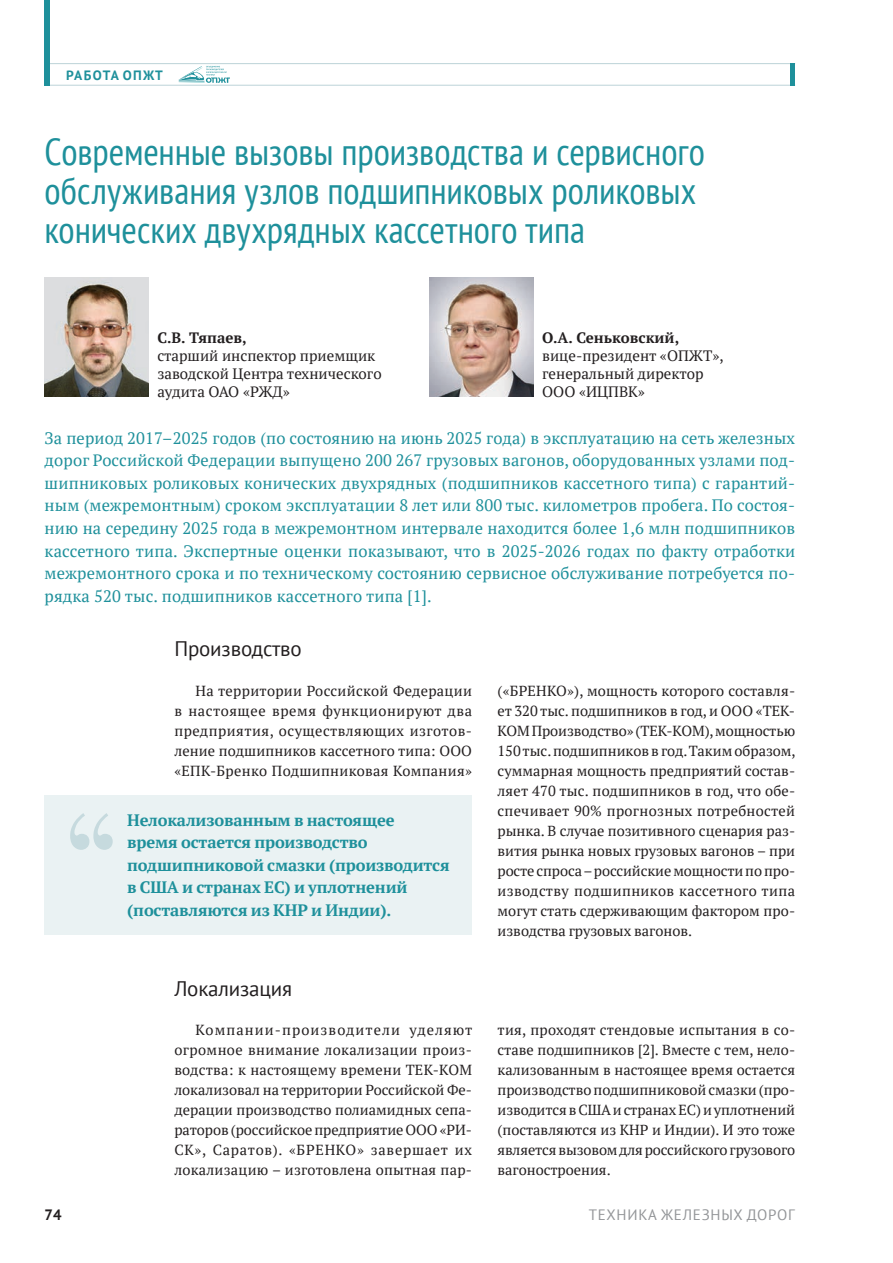
<style>
.page{position:relative;width:893px;height:1263px;background:#fff}
.page>*{position:absolute;margin:0;border:0;box-sizing:border-box;transform-origin:0 0}
._01_заголовок{font:condensed 37.5px/39px "PT Sans";color:#1e909b}
.t1{font:21px "PT Sans";letter-spacing:-.01em;color:#231f20}
.article_lead{font:16.5px/22.6px "PT Serif";letter-spacing:.01em;color:#1e909b;text-align:justify}
.t2{font:700 16.5px/22.5px "PT Serif";letter-spacing:-.01em;color:#1e909b}
.author_names{font:15px/18px "PT Serif";color:#231f20}
.t3{font:15px "PT Sans";letter-spacing:.05em;color:#939598}
.author_names-2{font:700 15px "PT Serif";color:#231f20}
.t4{font:700 15px "PT Sans";color:#231f20}
.t5{font:14.55px/20px "PT Serif";letter-spacing:.005em;color:#231f20;text-align:justify}
.t6{font:700 13.5px "PT Sans";letter-spacing:.085em;color:#1e909b}
.s1{font-weight:700}
</style>
<div class="page">
<img style="left:45px;top:277px;width:104px;height:120px">
<img style="left:429px;top:277px;width:105px;height:120px">
<div style="left:45px;top:795px;width:427px;height:140px;background:#eaf2f3"></div>
<svg style="left:70px;top:813px;width:43px;height:37px"></svg>
<hr style="left:50px;top:85px;width:745px;height:1px;background:#bcd3d8">
<hr style="left:50px;top:63px;width:745px;height:1px;background:#bcd3d8">
<div style="left:45px;top:0;width:5px;height:86px;background:#1e909b"></div>
<div style="left:790px;top:63px;width:5px;height:23px;background:#1e909b"></div>
<svg style="left:179px;top:66px;width:51px;height:17px"></svg>
<p class="t6" style="left:66px;top:66px;width:98px">РАБОТА ОПЖТ</p>
<p class="_01_заголовок" style="left:45px;top:132px;width:662px">Современные вызовы производства и сервисного обслуживания узлов подшипниковых роликовых конических двухрядных кассетного типа</p>
<p class="author_names" style="left:157px;top:328px;width:226px"><span class="s1">С.В. Тяпаев,<br></span>старший инспектор приемщик заводской Центра технического аудита ОАО «РЖД»</p>
<p class="author_names-2" style="left:542px;top:328px;width:139px">О.А. Сеньковский,</p>
<p class="author_names" style="left:542px;top:346px;width:183px">вице-президент «ОПЖТ»,</p>
<p class="author_names" style="left:542px;top:364px;width:163px">генеральный директор</p>
<p class="author_names" style="left:542px;top:382px;width:104px">ООО «ИЦПВК»</p>
<p class="article_lead" style="left:45px;top:426px;width:752px">За период 2017–2025 годов (по состоянию на июнь 2025 года) в эксплуатацию на сеть железных дорог Российской Федерации выпущено 200 267 грузовых вагонов, оборудованных узлами под&shy;шипниковых роликовых конических двухрядных (подшипников кассетного типа) с гарантий&shy;ным (межремонтным) сроком эксплуатации 8 лет или 800 тыс. километров пробега. По состоя&shy;нию на середину 2025 года в межремонтном интервале находится более 1,6 млн подшипников кассетного типа. Экспертные оценки показывают, что в 2025-2026 годах по факту отработки межремонтного срока и по техническому состоянию сервисное обслуживание потребуется по&shy;рядка 520 тыс. подшипников кассетного типа [1].</p>
<h1 class="t1" style="left:174px;top:635px;width:129px">Производство</h1>
<p class="t5" style="left:174px;top:680px;width:299px;text-indent:21px">На территории Российской Федерации в настоящее время функционируют два предприятия, осуществляющих изготов&shy;ление подшипников кассетного типа: ООО «ЕПК-Бренко Подшипниковая Компания»</p>
<p class="t5" style="left:497px;top:680px;width:300px">(«БРЕНКО»), мощность которого составля&shy;ет 320 тыс.подшипников в год,и ООО «ТЕК-КОМПроизводство» (ТЕК-КОМ),мощностью 150тыс.подшипников в год.Таким образом, суммарная мощность предприятий состав&shy;ляет 470 тыс. подшипников в год, что обе&shy;спечивает 90% прогнозных потребностей рынка. В случае позитивного сценария раз&shy;вития рынка новых грузовых вагонов – при росте спроса –российскиемощностипо про&shy;изводству подшипников кассетного типа могут стать сдерживающим фактором про&shy;изводства грузовых вагонов.</p>
<p class="t2" style="left:127px;top:808px;width:324px">Нелокализованным в настоящее<br>время остается производство подшипниковой смазки (производится в США и странах ЕС) и уплотнений (поставляются из КНР и Индии).</p>
<h1 class="t1" style="left:174px;top:975px;width:119px">Локализация</h1>
<p class="t5" style="left:174px;top:1020px;width:299px;text-indent:21px">Компании-производители уделяют огромное внимание локализации произ&shy;водства: к настоящему времени ТЕК-КОМ локализовал на территории Российской Фе&shy;дерации производство полиамидных сепа&shy;раторов (российскоепредприятиеООО «РИ-СК», Саратов). «БРЕНКО» завершает их локализацию – изготовлена опытная пар-</p>
<p class="t5" style="left:497px;top:1020px;width:299px">тия, проходят стендовые испытания в со&shy;ставе подшипников [2]. Вместе с тем, нело&shy;кализованным в настоящее время остается производствоподшипниковойсмазки(про&shy;изводится в СШАи странахЕС)и уплотнений (поставляются из КНР и Индии). И это тоже являетсявызовомдляроссийскогогрузового вагоностроения.</p>
<p class="t4" style="left:45px;top:1205px;width:19px">74</p>
<p class="t3" style="left:589px;top:1205px;width:208px">ТЕХНИКА ЖЕЛЕЗНЫХ ДОРОГ</p>
</div>
